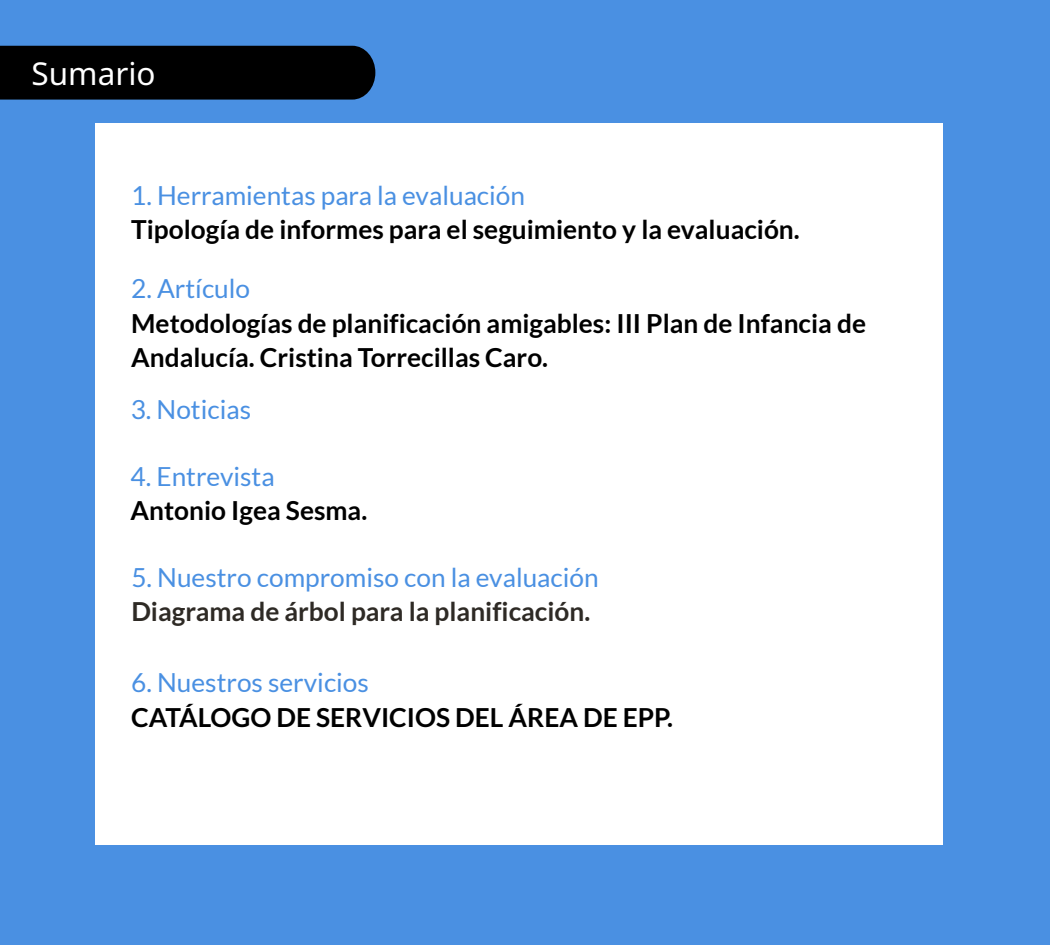
<style>
.page{position:relative;width:1050px;height:945px;background:#4a90e2}
.page>*{position:absolute;margin:0;border:0;box-sizing:border-box;transform-origin:0 0}
.t1{font:31.5px "Noto Sans";color:#fff}
.t2{font:700 26.25px/34.1px "Lato";color:#000}
.t3{font:26.25px "Lato";color:#4a90e2}
.t4{font:700 26.25px "Lato";color:#2e2a25}
</style>
<div class="page">
<div style="left:95px;top:123px;width:848px;height:722px;background:#fff"></div>
<div style="left:0;top:46px;width:375px;height:54px;background:#000"></div>
<p class="t1" style="left:32px;top:52px;width:126px">Sumario</p>
<p class="t3" style="left:131px;top:179px;width:395px">1. Herramientas para la evaluación</p>
<p class="t2" style="left:131px;top:212px;width:670px">Tipología de informes para el seguimiento y la evaluación.</p>
<p class="t3" style="left:131px;top:273px;width:120px">2. Artículo</p>
<p class="t2" style="left:131px;top:305px;width:736px">Metodologías de planificación amigables: III Plan de Infancia de<br>Andalucía. Cristina Torrecillas Caro.</p>
<p class="t3" style="left:131px;top:393px;width:122px">3. Noticias</p>
<p class="t3" style="left:131px;top:460px;width:146px">4. Entrevista</p>
<p class="t2" style="left:131px;top:493px;width:238px">Antonio Igea Sesma.</p>
<p class="t3" style="left:131px;top:561px;width:469px">5. Nuestro compromiso con la evaluación</p>
<p class="t4" style="left:131px;top:595px;width:461px">Diagrama de árbol para la planificación.</p>
<p class="t3" style="left:131px;top:667px;width:239px">6. Nuestros servicios</p>
<p class="t2" style="left:131px;top:699px;width:543px">CATÁLOGO DE SERVICIOS DEL ÁREA DE EPP.</p>
</div>
